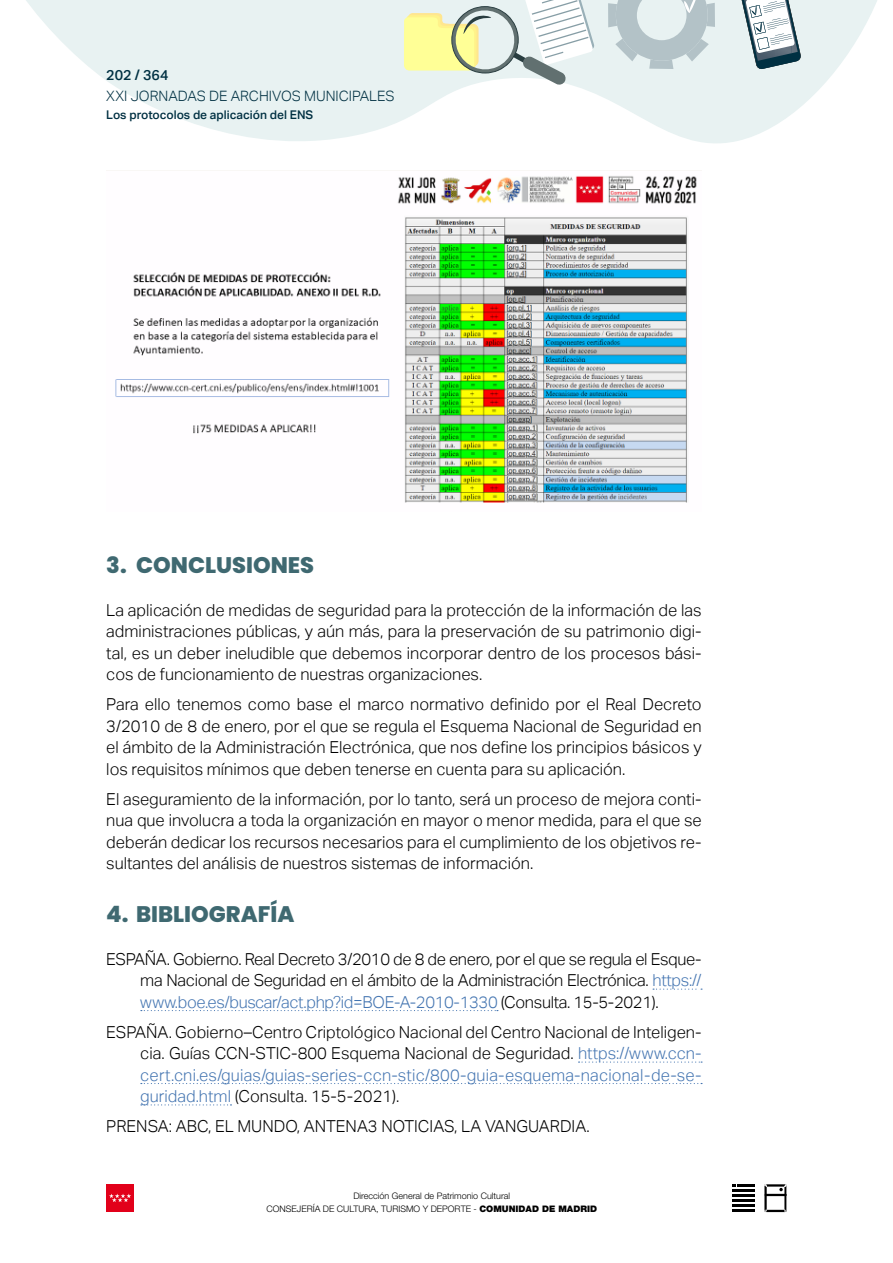
<style>
.page{position:relative;width:893px;height:1263px;background:#fff}
.page>*{position:absolute;margin:0;border:0;box-sizing:border-box;transform-origin:0 0}
.Ladillo_2{font:800 22.5px "Poppins";color:#3f6971}
.TXT{font:300 16.5px/21.5px "Aktiv Grotesk";color:#000;text-align:justify}
.BIBLIOGRAFIA{font:300 16.5px/21.5px "Aktiv Grotesk";color:#000;text-align:justify}
.t1{font:300 14.25px "Aktiv Grotesk";color:#003042}
.t2{font:500 14.25px "Aktiv Grotesk";color:#003042}
.t3{font:500 12px "Aktiv Grotesk";color:#003042}
.t4{font:300 9px/13.5px "Helvetica Neue LT Std";color:#000;text-align:center}
.s1{color:#4475b1}
.s2{font-weight:900}
</style>
<div class="page">
<svg style="left:764px;top:1184px;width:23px;height:28px"></svg>
<svg style="left:732px;top:1184px;width:22px;height:2px"></svg>
<hr style="left:732px;top:1189px;width:22px;height:3px;background:#000">
<hr style="left:732px;top:1194px;width:22px;height:3px;background:#000">
<hr style="left:732px;top:1205px;width:22px;height:2px;background:#000">
<hr style="left:732px;top:1199px;width:22px;height:3px;background:#000">
<hr style="left:732px;top:1210px;width:22px;height:2px;background:#000">
<div style="left:106px;top:1184px;width:28px;height:28px;background:#e2001a"></div>
<svg style="left:109px;top:1193px;width:22px;height:9px"></svg>
<svg style="left:26px;top:0;width:851px;height:143px;fill:#e8f2f2"></svg>
<svg style="left:608px;top:0;width:107px;height:69px;background:#ccd9db"></svg>
<svg style="left:739px;top:0;width:62px;height:70px"></svg>
<svg style="left:404px;top:0;width:191px;height:86px"></svg>
<svg style="left:653px;top:988px;width:49px;height:2px"></svg>
<svg style="left:141px;top:1010px;width:357px;height:1px"></svg>
<svg style="left:579px;top:1061px;width:123px;height:2px"></svg>
<svg style="left:141px;top:1083px;width:561px;height:1px"></svg>
<svg style="left:141px;top:1104px;width:90px;height:1px"></svg>
<img style="left:115px;top:176px;width:582px;height:327px">
<p class="t2" style="left:106px;top:66px;width:64px">202 / 364</p>
<p class="t3" style="left:106px;top:108px;width:208px">Los protocolos de aplicación del ENS</p>
<p class="t1" style="left:106px;top:88px;width:290px">XXI JORNADAS DE ARCHIVOS MUNICIPALES</p>
<p class="Ladillo_2" style="left:106px;top:552px;width:209px">3. CONCLUSIONES</p>
<p class="TXT" style="left:106px;top:599px;width:597px">La aplicación de medidas de seguridad para la protección de la información de las administraciones públicas, y aún más, para la preservación de su patrimonio digi&shy;tal, es un deber ineludible que debemos incorporar dentro de los procesos bási&shy;cos de funcionamiento de nuestras organizaciones.</p>
<p class="TXT" style="left:106px;top:694px;width:597px">Para ello tenemos como base el marco normativo definido por el Real Decreto 3/2010 de 8 de enero, por el que se regula el Esquema Nacional de Seguridad en el ámbito de la Administración Electrónica, que nos define los principios básicos y los requisitos mínimos que deben tenerse en cuenta para su aplicación.</p>
<p class="TXT" style="left:106px;top:788px;width:597px">El aseguramiento de la información, por lo tanto, será un proceso de mejora conti&shy;nua que involucra a toda la organización en mayor o menor medida, para el que se deberán dedicar los recursos necesarios para el cumplimiento de los objetivos re&shy;sultantes del análisis de nuestros sistemas de información.</p>
<p class="Ladillo_2" style="left:106px;top:901px;width:190px">4. BIBLIOGRAFÍA</p>
<p class="BIBLIOGRAFIA" style="left:140px;top:948px;width:563px;text-indent:-34px">ESPAÑA. Gobierno. Real Decreto 3/2010 de 8 de enero, por el que se regula el Esque&shy;ma Nacional de Seguridad en el ámbito de la Administración Electrónica. <span class="s1">https:// www.boe.es/buscar/act.php?id=BOE-A-2010-1330</span> (Consulta. 15-5-2021).</p>
<p class="BIBLIOGRAFIA" style="left:140px;top:1021px;width:563px;text-indent:-34px">ESPAÑA. Gobierno–Centro Criptológico Nacional del Centro Nacional de Inteligen&shy;cia. Guías CCN-STIC-800 Esquema Nacional de Seguridad. <span class="s1">https://www.ccn&shy;cert.cni.es/guias/guias-series-ccn-stic/800-guia-esquema-nacional-de-se&shy;guridad.html</span> (Consulta. 15-5-2021).</p>
<p class="BIBLIOGRAFIA" style="left:106px;top:1115px;width:485px">PRENSA: ABC, EL MUNDO, ANTENA3 NOTICIAS, LA VANGUARDIA.</p>
<p class="t4" style="left:267px;top:1188px;width:332px">Dirección General de Patrimonio Cultural<br>CONSEJERÍA DE CULTURA, TURISMO Y DEPORTE - <span class="s2">COMUNIDAD DE MADRID</span></p>
</div>
